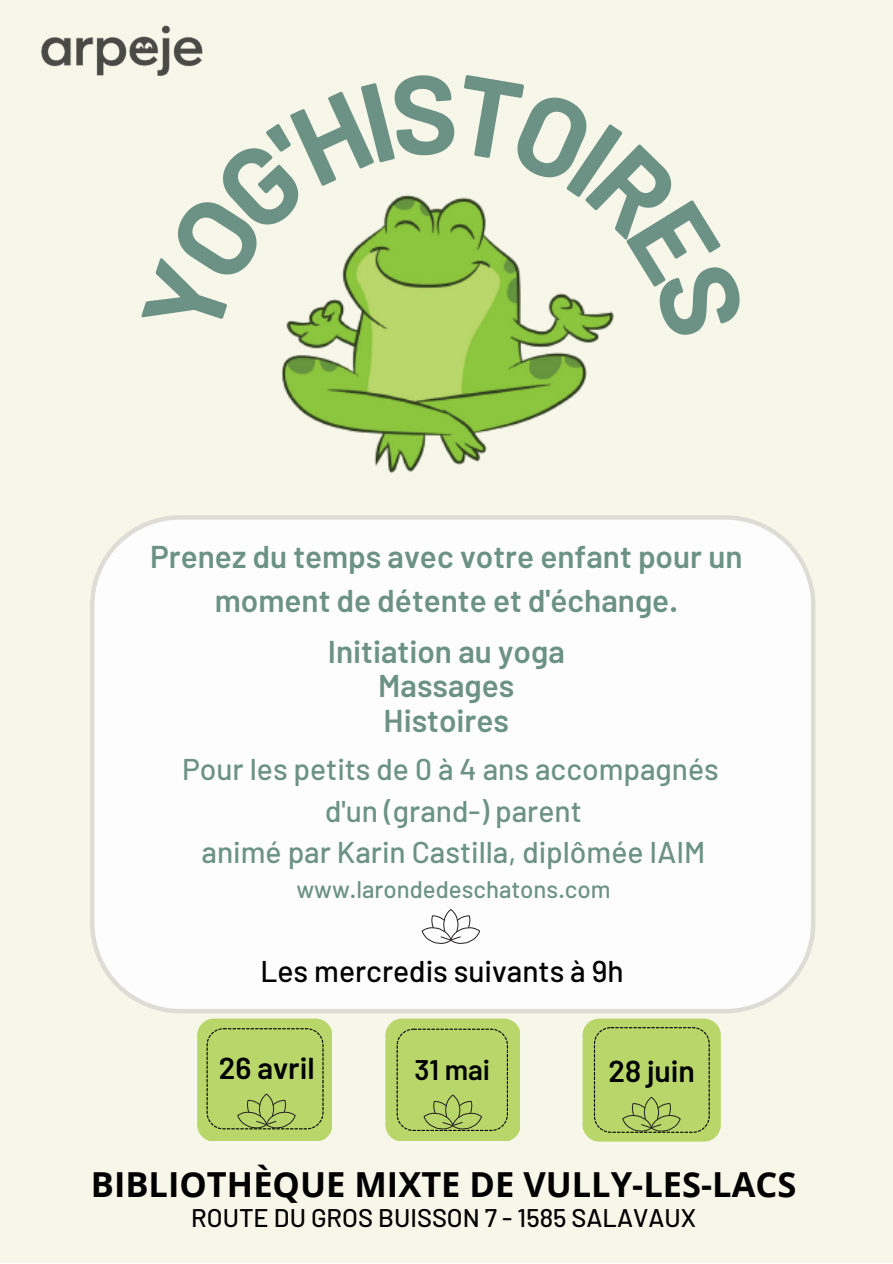
<style>
.page{position:relative;width:893px;height:1264px;background:#fff}
.page>*{position:absolute;margin:0;border:0;box-sizing:border-box;transform-origin:0 0}
.t1{font:700 34.5px "Open Sans";color:#000}
.t2{font:600 31.5px/34.5px "Barlow";color:#6c9286;text-align:center}
.t3{font:600 30.15px "Barlow";color:#000}
.t4{font:500 30px/41.5px "Barlow";color:#6c9286;text-align:center}
.t5{font:500 30px "Barlow";color:#000}
.t6{font:600 28.2px "Barlow";color:#000}
.t7{font:500 25.5px "Barlow";color:#000}
.t8{font:500 24px "Barlow";color:#6c9286}
</style>
<div class="page">
<div style="left:0;top:0;width:892px;height:1262px;background:#f6f6e9"></div>
<img style="left:281px;top:341px;width:316px;height:133px">
<img style="left:41px;top:25px;width:162px;height:51px">
<div style="left:90px;top:515px;width:725px;height:498px;background:#fdfdfd"></div>
<div style="left:385px;top:1018px;width:134px;height:122px;background:#b8d66a;border-radius:17px"></div>
<svg style="left:421px;top:909px;width:59px;height:34px;background:#e2e2e2"></svg>
<div style="left:197px;top:1018px;width:134px;height:122px;background:#b8d66a;border-radius:17px"></div>
<svg style="left:206px;top:1028px;width:117px;height:101px"></svg>
<svg style="left:396px;top:1028px;width:112px;height:102px"></svg>
<svg style="left:582px;top:1018px;width:138px;height:123px;background:#b3cf69"></svg>
<svg style="left:140px;top:72px;width:474px;height:269px"></svg>
<p class="t2" style="left:150px;top:534px;width:593px;line-height:43.5px">Prenez du temps avec votre enfant pour un moment de détente et d'échange.</p>
<p class="t2" style="left:328px;top:633px;width:238px">Initiation au yoga<br>Massages<br>Histoires</p>
<p class="t4" style="left:182px;top:747px;width:538px">Pour les petits de 0 à 4 ans accompagnés d'un (grand-) parent<br>animé par Karin Castilla, diplômée IAIM</p>
<p class="t8" style="left:296px;top:874px;width:316px">www.larondedeschatons.com</p>
<p class="t5" style="left:260px;top:952px;width:365px">Les mercredis suivants à 9h</p>
<p class="t3" style="left:219px;top:1049px;width:97px">26 avril</p>
<p class="t6" style="left:414px;top:1051px;width:77px">31 mai</p>
<p class="t3" style="left:608px;top:1051px;width:88px">28 juin</p>
<p class="t1" style="left:91px;top:1159px;width:707px">BIBLIOTHÈQUE MIXTE DE VULLY-LES-LACS</p>
<p class="t7" style="left:191px;top:1201px;width:506px">ROUTE DU GROS BUISSON 7 - 1585 SALAVAUX</p>
</div>
